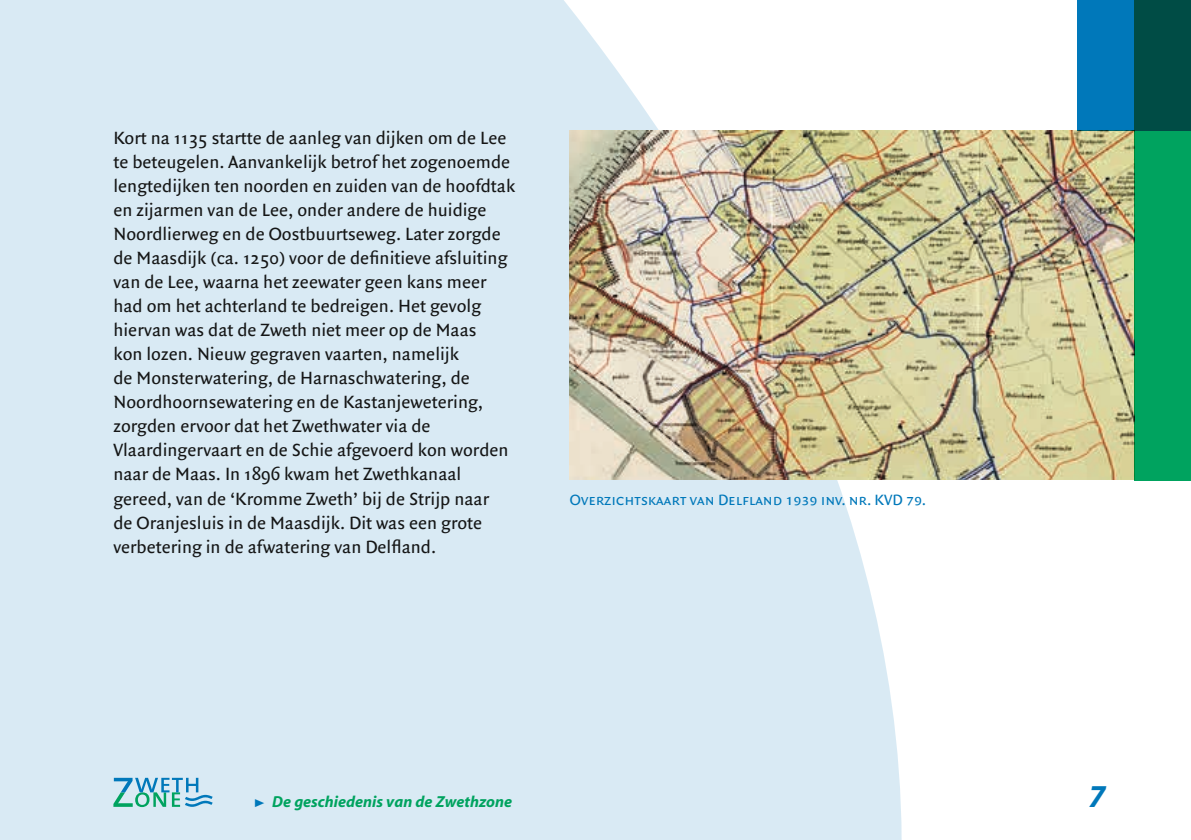
<style>
.page{position:relative;width:1191px;height:840px;background:#fff}
.page>*{position:absolute;margin:0;border:0;box-sizing:border-box;transform-origin:0 0}
.t1{font:italic 700 32px "Myriad Zow";color:#0078ba}
.t2{font:19px/24px "Quadraat Sans";color:#151616}
.t3{font:16px "Quadraat Sans Caps";color:#0078ba}
.t4{font:italic 700 16px "Myriad Zow";color:#00a35f}
.s1{font-family:"Richard Special A";font-weight:400;font-style:normal;color:#0078ba}
</style>
<div class="page">
<div style="left:0;top:0;width:901px;height:839px;background:#d9eaf4"></div>
<svg style="left:113px;top:777px;width:100px;height:29px;background:#91c9d5"></svg>
<img style="left:570px;top:131px;width:564px;height:348px">
<div style="left:1134px;top:0;width:57px;height:480px;background:#00a35f"></div>
<svg style="left:1077px;top:0;width:114px;height:130px;background:#00627f"></svg>
<p class="t2" style="left:113px;top:126px;width:403px">Kort na 1135 startte de aanleg van dijken om de Lee te beteugelen. Aanvankelijk betrof het zogenoemde lengtedijken ten noorden en zuiden van de hoofdtak en zijarmen van de Lee, onder andere de huidige Noordlierweg en de Oostbuurtseweg. Later zorgde de Maasdijk (ca. 1250) voor de definitieve afsluiting van de Lee, waarna het zeewater geen kans meer had om het achterland te bedreigen. Het gevolg hiervan was dat de Zweth niet meer op de Maas<br>kon lozen. Nieuw gegraven vaarten, namelijk<br>de Monsterwatering, de Harnaschwatering, de Noordhoornsewatering en de Kastanjewetering, zorgden ervoor dat het Zwethwater via de Vlaardingervaart en de Schie afgevoerd kon worden naar de Maas. In 1896 kwam het Zwethkanaal gereed, van de ‘Kromme Zweth’ bij de Strijp naar<br>de Oranjesluis in de Maasdijk. Dit was een grote verbetering in de afwatering van Delfland.</p>
<p class="t3" style="left:570px;top:490px;width:357px">Overzichtskaart van Delfland 1939 inv. nr. KVD 79.</p>
<p class="t4" style="left:255px;top:793px;width:258px"><span class="s1">c</span> De geschiedenis van de Zwethzone</p>
<h1 class="t1" style="left:1088px;top:779px;width:19px">7</h1>
</div>
